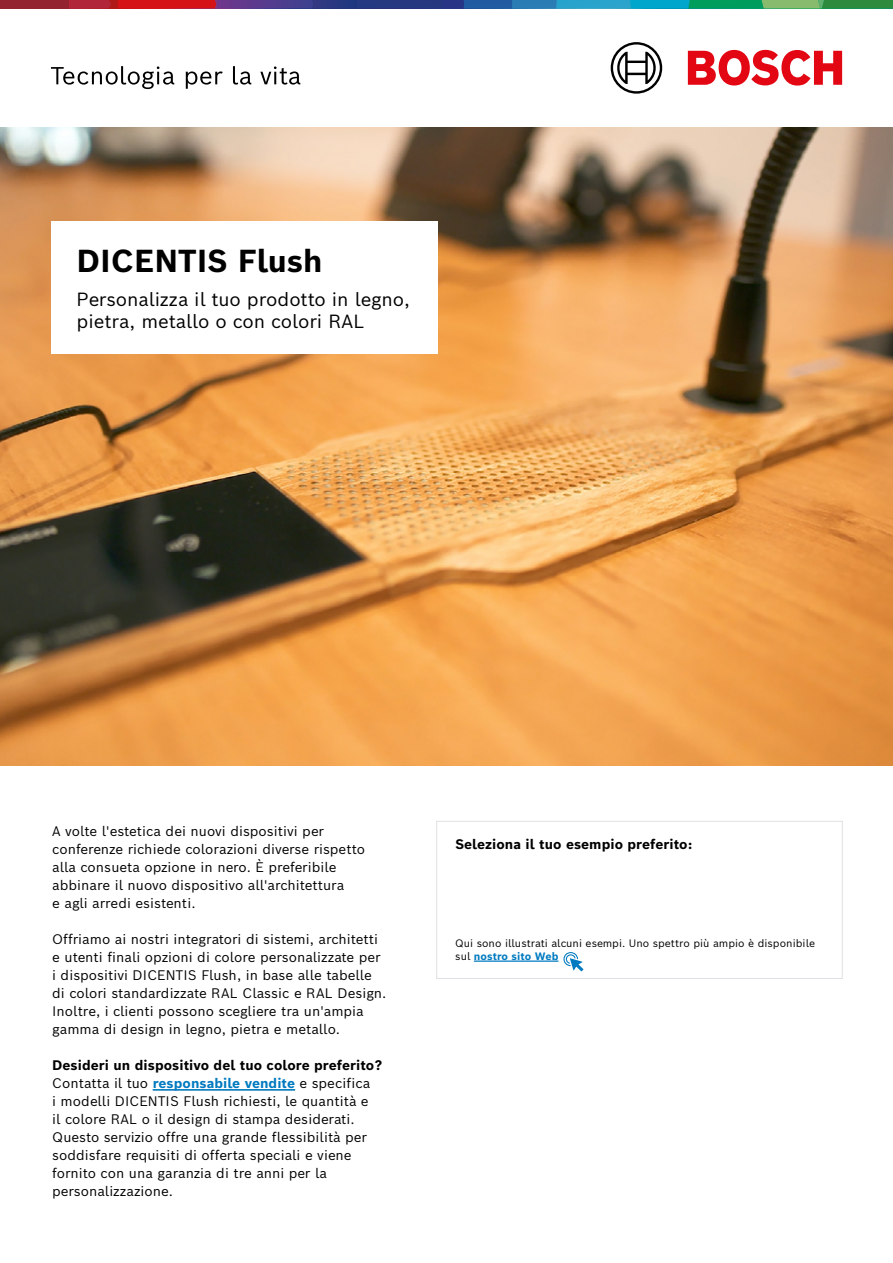
<style>
.page{position:relative;width:893px;height:1263px;background:#fff}
.page>*{position:absolute;margin:0;border:0;box-sizing:border-box;transform-origin:0 0}
.t1{font:700 30.9px "Bosch Sans";color:#000}
.t2{font:18.6px/22.4px "Bosch Sans";color:#000}
.t3{font:13.5px/18px "Bosch Sans";letter-spacing:.005em;color:#000}
.t4{font:700 13.5px "Bosch Sans";letter-spacing:.005em;color:#000}
.t5{font:10.5px/12.6px "Bosch Sans";letter-spacing:.005em;color:#000}
.s1{font-weight:700}
.s2{font-weight:700;color:#007ac0}
</style>
<div class="page">
<img style="left:0;top:128px;width:893px;height:637px">
<hr style="left:153px;top:1089px;width:142px;height:2px;background:#007ac0">
<svg style="left:51px;top:66px;width:123px;height:23px"></svg>
<svg style="left:186px;top:71px;width:37px;height:18px"></svg>
<svg style="left:233px;top:66px;width:18px;height:19px"></svg>
<svg style="left:260px;top:66px;width:40px;height:19px"></svg>
<svg style="left:688px;top:50px;width:154px;height:36px"></svg>
<svg style="left:611px;top:42px;width:51px;height:52px"></svg>
<div style="left:0;top:0;width:69px;height:9px;background:#942330"></div>
<svg style="left:69px;top:0;width:824px;height:9px;background:#496378"></svg>
<div style="left:436px;top:821px;width:407px;height:158px;border:1px solid #dee1e3"></div>
<hr style="left:474px;top:960px;width:84px;height:2px;background:#007ac0">
<svg style="left:563px;top:952px;width:20px;height:19px"></svg>
<div style="left:51px;top:221px;width:387px;height:133px;background:#fff"></div>
<h1 class="t1" style="left:77px;top:235px;width:248px">DICENTIS Flush</h1>
<h2 class="t2" style="left:77px;top:287px;width:335px">Personalizza il tuo prodotto in legno, pietra, metallo o con colori RAL</h2>
<p class="t3" style="left:52px;top:821px;width:314px">A volte l'estetica dei nuovi dispositivi per conferenze richiede colorazioni diverse rispetto alla consueta opzione in nero. È preferibile abbinare il nuovo dispositivo all'architettura<br>e agli arredi esistenti.</p>
<p class="t3" style="left:52px;top:929px;width:336px">Offriamo ai nostri integratori di sistemi, architetti e utenti finali opzioni di colore personalizzate per i dispositivi DICENTIS Flush, in base alle tabelle di colori standardizzate RAL Classic e RAL Design.<br>Inoltre, i clienti possono scegliere tra un'ampia gamma di design in legno, pietra e metallo.</p>
<p class="t3" style="left:52px;top:1055px;width:331px"><span class="s1">Desideri un dispositivo del tuo colore preferito?<br></span>Contatta il tuo <span class="s2">responsabile vendite</span> e specifica<br>i modelli DICENTIS Flush richiesti, le quantità e<br>il colore RAL o il design di stampa desiderati.<br>Questo servizio offre una grande flessibilità per soddisfare requisiti di offerta speciali e viene fornito con una garanzia di tre anni per la personalizzazione.</p>
<p class="t4" style="left:455px;top:833px;width:239px">Seleziona il tuo esempio preferito:</p>
<p class="t5" style="left:455px;top:936px;width:361px">Qui sono illustrati alcuni esempi. Uno spettro più ampio è disponibile sul <span class="s2">nostro sito Web</span></p>
</div>
